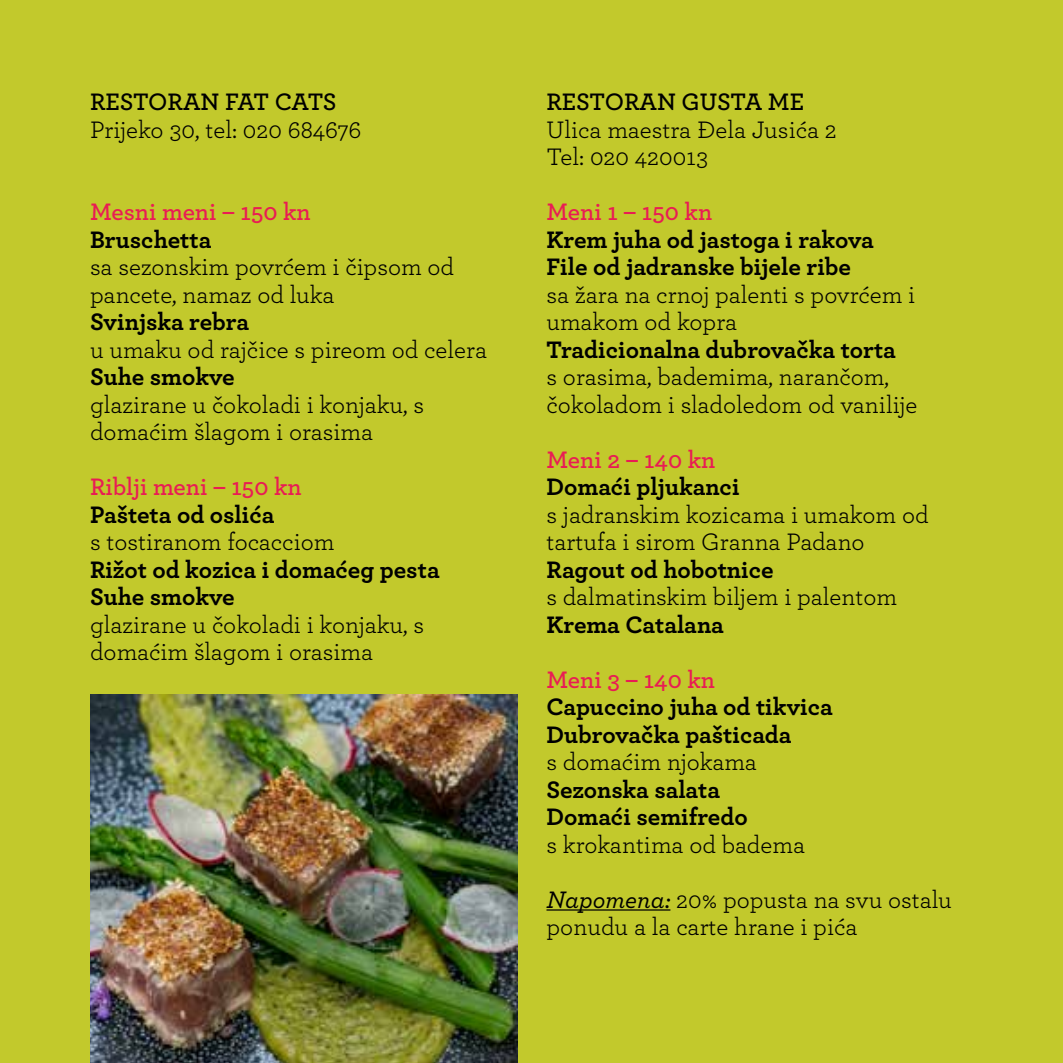
<style>
.page{position:relative;width:1063px;height:1063px;background:#c2c92c}
.page>*{position:absolute;margin:0;border:0;box-sizing:border-box;transform-origin:0 0}
.t1{font:25px/27.5px "Archer";color:#000}
.t2{font:700 25px/27.5px "Archer";color:#000}
.t3{font:600 25px "Archer";color:#e91c54}
.t4{font:600 25px "Archer";letter-spacing:-.015em;color:#000}
.s1{font-weight:500;font-style:italic}
</style>
<div class="page">
<hr style="left:546px;top:909px;width:124px;height:2px;background:#000">
<img style="left:90px;top:694px;width:427px;height:369px">
<p class="t4" style="left:90px;top:83px;width:248px">RESTORAN FAT CATS</p>
<p class="t1" style="left:90px;top:114px;width:273px">Prijeko 30, tel: 020 684676</p>
<p class="t3" style="left:90px;top:193px;width:222px">Mesni meni – 150 kn</p>
<p class="t2" style="left:90px;top:224px;width:123px">Bruschetta</p>
<p class="t1" style="left:90px;top:252px;width:366px">sa sezonskim povrćem i čipsom od pancete, namaz od luka</p>
<p class="t2" style="left:90px;top:306px;width:161px">Svinjska rebra</p>
<p class="t1" style="left:90px;top:334px;width:399px">u umaku od rajčice s pireom od celera</p>
<p class="t2" style="left:90px;top:361px;width:146px">Suhe smokve</p>
<p class="t1" style="left:90px;top:389px;width:336px">glazirane u čokoladi i konjaku, s domaćim šlagom i orasima</p>
<p class="t3" style="left:90px;top:468px;width:213px">Riblji meni – 150 kn</p>
<p class="t2" style="left:90px;top:499px;width:186px">Pašteta od oslića</p>
<p class="t1" style="left:90px;top:527px;width:246px">s tostiranom focacciom</p>
<p class="t2" style="left:90px;top:554px;width:351px">Rižot od kozica i domaćeg pesta<br>Suhe smokve</p>
<p class="t1" style="left:90px;top:609px;width:336px">glazirane u čokoladi i konjaku, s domaćim šlagom i orasima</p>
<p class="t4" style="left:546px;top:83px;width:259px">RESTORAN GUSTA ME</p>
<p class="t1" style="left:546px;top:114px;width:292px">Ulica maestra Đela Jusića 2<br>Tel: 020 420013</p>
<p class="t3" style="left:546px;top:193px;width:167px">Meni 1 – 150 kn</p>
<p class="t2" style="left:546px;top:224px;width:329px">Krem juha od jastoga i rakova<br>File od jadranske bijele ribe</p>
<p class="t1" style="left:546px;top:279px;width:370px">sa žara na crnoj palenti s povrćem i umakom od kopra</p>
<p class="t2" style="left:546px;top:334px;width:351px">Tradicionalna dubrovačka torta</p>
<p class="t1" style="left:546px;top:362px;width:372px">s orasima, bademima, narančom, čokoladom i sladoledom od vanilije</p>
<p class="t3" style="left:546px;top:440px;width:170px">Meni 2 – 140 kn</p>
<p class="t2" style="left:546px;top:471px;width:195px">Domaći pljukanci</p>
<p class="t1" style="left:546px;top:499px;width:384px">s jadranskim kozicama i umakom od tartufa i sirom Granna Padano</p>
<p class="t2" style="left:546px;top:554px;width:229px">Ragout od hobotnice</p>
<p class="t1" style="left:546px;top:582px;width:352px">s dalmatinskim biljem i palentom</p>
<p class="t2" style="left:546px;top:609px;width:179px">Krema Catalana</p>
<p class="t3" style="left:546px;top:660px;width:170px">Meni 3 – 140 kn</p>
<p class="t2" style="left:546px;top:691px;width:288px">Capuccino juha od tikvica<br>Dubrovačka pašticada</p>
<p class="t1" style="left:546px;top:747px;width:212px">s domaćim njokama</p>
<p class="t2" style="left:546px;top:774px;width:203px">Sezonska salata<br>Domaći semifredo</p>
<p class="t1" style="left:546px;top:829px;width:260px">s krokantima od badema</p>
<p class="t1" style="left:546px;top:884px;width:407px"><span class="s1">Napomena:</span> 20% popusta na svu ostalu ponudu a la carte hrane i pića</p>
</div>
